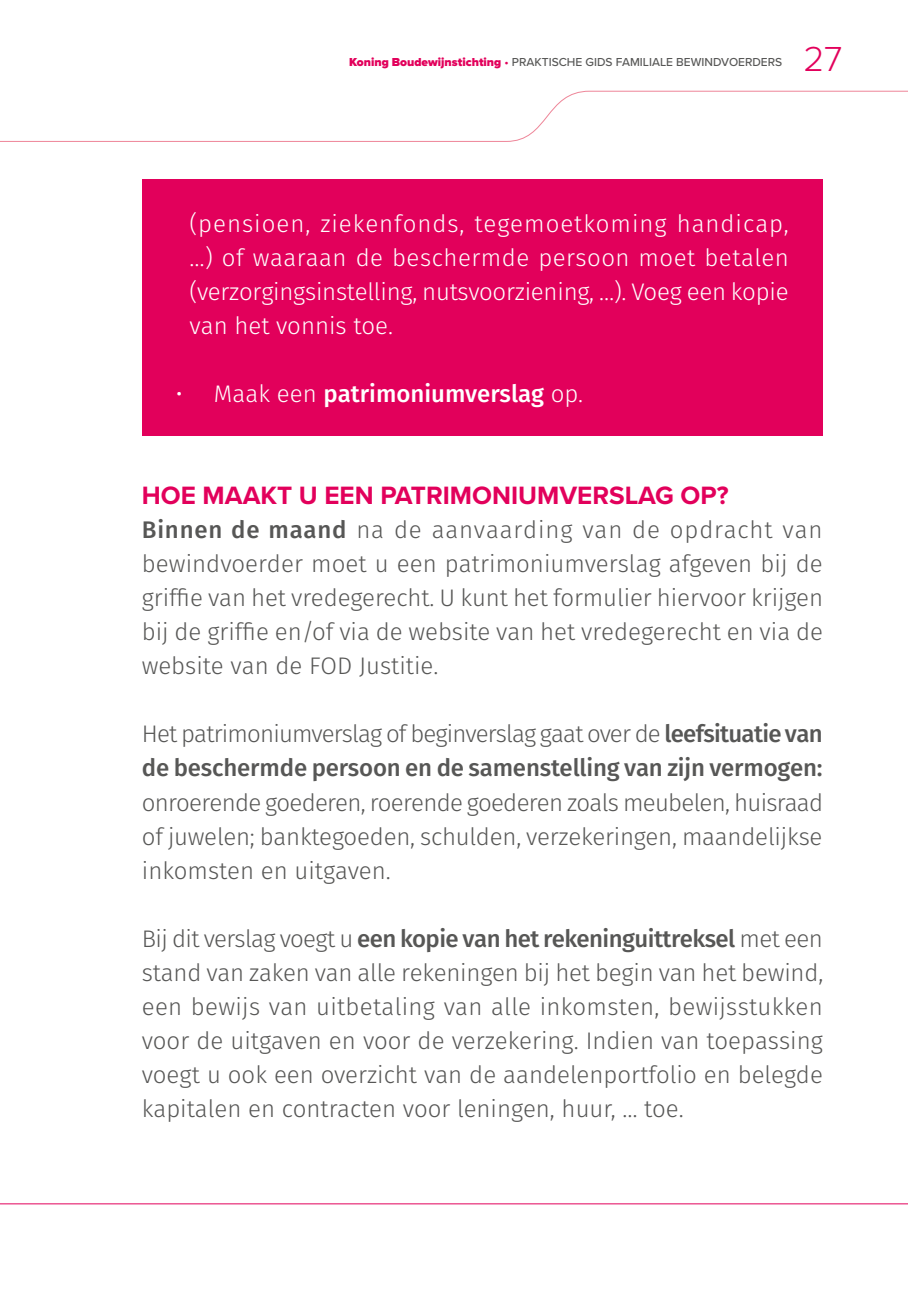
<style>
.page{position:relative;width:908px;height:1304px;background:#fff}
.page>*{position:absolute;margin:0;border:0;box-sizing:border-box;transform-origin:0 0}
.t1{font:300 36px "Proxima Nova";color:#e2005b}
.t2{font:700 26px "Proxima Nova";color:#e2005b}
.t3{font:300 24px/34px "Fira Sans";color:#575756;text-align:justify}
.t4{font:300 24px/34px "Fira Sans";letter-spacing:-.01em;color:#fff;text-align:justify}
.t5{font:500 24px/34px "Fira Sans";letter-spacing:-.01em;color:#575756}
.t6{font:500 24px "Fira Sans";color:#fff}
.t7{font:500 12px "Proxima Nova";color:#575756}
.s1{font-weight:900;color:#e2005b}
.s2{color:#e2005b}
.s3{font-weight:300}
.s4{font-weight:500}
</style>
<div class="page">
<svg style="left:0;top:1203px;width:907px;height:2px;background:#f07fac"></svg>
<svg style="left:0;top:90px;width:907px;height:52px"></svg>
<div style="left:142px;top:180px;width:680px;height:188px;background:#e2005b"></div>
<div style="left:142px;top:350px;width:680px;height:86px;background:#e2005b"></div>
<p class="t7" style="left:349px;top:53px;width:434px"><span class="s1">Koning Boudewijnstichting</span> <span class="s2">•</span> PRAKTISCHE GIDS FAMILIALE BEWINDVOERDERS</p>
<h1 class="t1" style="left:803px;top:32px;width:41px">27</h1>
<p class="t4" style="left:189px;top:207px;width:600px">(pensioen, ziekenfonds, tegemoetkoming handicap, …) of waaraan de beschermde persoon moet betalen (verzorgingsinstelling, nutsvoorziening, …). Voeg een kopie van het vonnis toe.</p>
<p class="t6" style="left:176px;top:375px;width:408px"><span class="s3">• Maak een</span> patrimoniumverslag <span class="s3">op.</span></p>
<p class="t2" style="left:142px;top:476px;width:588px">HOE MAAKT U EEN PATRIMONIUMVERSLAG OP?</p>
<p class="t3" style="left:142px;top:513px;width:682px"><span class="s4">Binnen de maand</span> na de aanvaarding van de opdracht van bewindvoerder moet u een patrimoniumverslag afgeven bij de griffie van het vredegerecht. U kunt het formulier hiervoor krijgen bij de griffie en/of via de website van het vredegerecht en via de website van de FOD Justitie.</p>
<p class="t5" style="left:142px;top:716px;width:682px"><span class="s3">Het patrimoniumverslag of beginverslag gaat over de</span> leefsituatie van de beschermde persoon en de samenstelling van zijn vermogen:</p>
<p class="t3" style="left:142px;top:785px;width:682px">onroerende goederen, roerende goederen zoals meubelen, huisraad of juwelen; banktegoeden, schulden, verzekeringen, maandelijkse inkomsten en uitgaven.</p>
<p class="t3" style="left:142px;top:921px;width:682px">Bij dit verslag voegt u <span class="s4">een kopie van het rekeninguittreksel</span> met een stand van zaken van alle rekeningen bij het begin van het bewind, een bewijs van uitbetaling van alle inkomsten, bewijsstukken voor de uitgaven en voor de verzekering. Indien van toepassing voegt u ook een overzicht van de aandelenportfolio en belegde kapitalen en contracten voor leningen, huur, … toe.</p>
</div>
